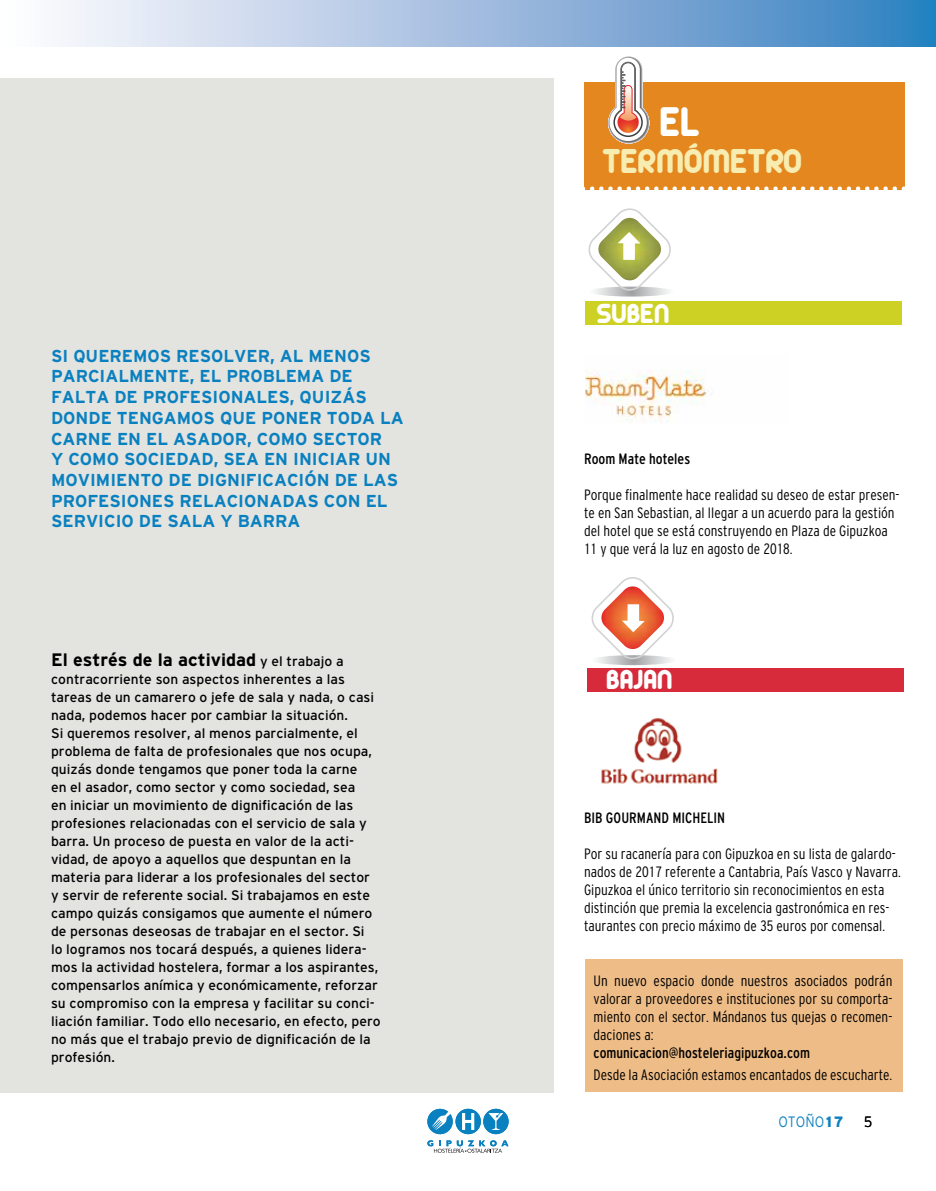
<style>
.page{position:relative;width:936px;height:1191px;background:#fff}
.page>*{position:absolute;margin:0;border:0;box-sizing:border-box;transform-origin:0 0}
.t1{font:45px "z Arista";color:#fff}
.t2{font:37.5px "z Arista";color:#f8edb1}
.t3{font:30px "z Arista";color:#fff}
.t4{font:700 18px "Civica 07";color:#000}
.t5{font:700 17.25px/20.7px "Civica 07";color:#0980bf}
.t6{font:300 condensed 15px/18px "Civica 03";color:#000}
.t7{font:condensed 15px "Civica 06";color:#000}
.t8{font:300 15px "Civica 01";color:#1081c0;scale:.9 1}
.t9{font:300 15px "Civica 01";color:#000;scale:.9 1}
.t10{font:13.8px/18px "Civica 04";color:#000}
.s1{font-family:"Civica 04";font-weight:400;font-size:13.8px}
.s2{font-family:"Civica 10";font-weight:900}
</style>
<div class="page">
<svg style="left:60px;top:0;width:875px;height:47px;background:#99badd"></svg>
<svg style="left:427px;top:1108px;width:81px;height:44px"></svg>
<div style="left:0;top:79px;width:553px;height:1014px;background:#e3e3e0"></div>
<div style="left:584px;top:82px;width:320px;height:107px;background:#e3871e"></div>
<div style="left:585px;top:959px;width:317px;height:132px;background:#eebc86"></div>
<svg style="left:608px;top:56px;width:41px;height:88px"></svg>
<img style="left:616px;top:62px;width:24px;height:53px">
<svg style="left:588px;top:208px;width:83px;height:88px"></svg>
<svg style="left:592px;top:186px;width:313px;height:4px"></svg>
<svg style="left:591px;top:577px;width:83px;height:88px"></svg>
<div style="left:585px;top:301px;width:316px;height:23px;background:#cdd123"></div>
<div style="left:587px;top:668px;width:315px;height:23px;background:#d72a3b"></div>
<img style="left:585px;top:370px;width:122px;height:53px">
<img style="left:601px;top:718px;width:117px;height:66px">
<p class="t5" style="left:51px;top:345px;width:354px">SI QUEREMOS RESOLVER, AL MENOS<br>PARCIALMENTE, EL PROBLEMA DE<br>FALTA DE PROFESIONALES, QUIZÁS<br>DONDE TENGAMOS QUE PONER TODA LA<br>CARNE EN EL ASADOR, COMO SECTOR<br>Y COMO SOCIEDAD, SEA EN INICIAR UN<br>MOVIMIENTO DE DIGNIFICACIÓN DE LAS<br>PROFESIONES RELACIONADAS CON EL<br>SERVICIO DE SALA Y BARRA</p>
<h3 class="t4" style="left:51px;top:650px;width:294px">El estrés de la actividad <span class="s1">y el trabajo a</span></h3>
<p class="t10" style="left:51px;top:670px;width:331px">contracorriente son aspectos inherentes a las tareas de un camarero o jefe de sala y nada, o casi nada, podemos hacer por cambiar la situación.<br>Si queremos resolver, al menos parcialmente, el problema de falta de profesionales que nos ocupa, quizás donde tengamos que poner toda la carne<br>en el asador, como sector y como sociedad, sea<br>en iniciar un movimiento de dignificación de las profesiones relacionadas con el servicio de sala y barra. Un proceso de puesta en valor de la acti&shy;vidad, de apoyo a aquellos que despuntan en la materia para liderar a los profesionales del sector y servir de referente social. Si trabajamos en este campo quizás consigamos que aumente el número de personas deseosas de trabajar en el sector. Si<br>lo logramos nos tocará después, a quienes lidera&shy;mos la actividad hostelera, formar a los aspirantes, compensarlos anímica y económicamente, reforzar su compromiso con la empresa y facilitar su conci&shy;liación familiar. Todo ello necesario, en efecto, pero no más que el trabajo previo de dignificación de la profesión.</p>
<h1 class="t1" style="left:659px;top:98px;width:41px">EL</h1>
<h2 class="t2" style="left:602px;top:142px;width:201px">TERMÓMETRO</h2>
<h3 class="t3" style="left:596px;top:298px;width:74px">SUBEN</h3>
<p class="t7" style="left:584px;top:450px;width:108px">Room Mate hoteles</p>
<p class="t6" style="left:584px;top:485px;width:317px">Porque finalmente hace realidad su deseo de estar presen&shy;te en San Sebastian, al llegar a un acuerdo para la gestión del hotel que se está construyendo en Plaza de Gipuzkoa 11 y que verá la luz en agosto de 2018.</p>
<h3 class="t3" style="left:606px;top:664px;width:68px">BAJAN</h3>
<p class="t7" style="left:584px;top:809px;width:143px">BIB GOURMAND MICHELIN</p>
<p class="t6" style="left:584px;top:844px;width:318px">Por su racanería para con Gipuzkoa en su lista de galardo&shy;nados de 2017 referente a Cantabria, País Vasco y Navarra.<br>Gipuzkoa el único territorio sin reconocimientos en esta distinción que premia la excelencia gastronómica en res&shy;taurantes con precio máximo de 35 euros por comensal.</p>
<p class="t6" style="left:593px;top:971px;width:300px;text-align:justify">Un nuevo espacio donde nuestros asociados podrán valorar a proveedores e instituciones por su comporta&shy;miento con el sector. Mándanos tus quejas o recomen&shy;daciones a:</p>
<p class="t7" style="left:593px;top:1044px;width:218px">comunicacion@hosteleriagipuzkoa.com</p>
<p class="t6" style="left:593px;top:1065px;width:300px">Desde la Asociación estamos encantados de escucharte.</p>
<p class="t8" style="left:778px;top:1113px;width:74px">OTOÑO<span class="s2">17</span></p>
<p class="t9" style="left:864px;top:1113px;width:11px">5</p>
</div>
